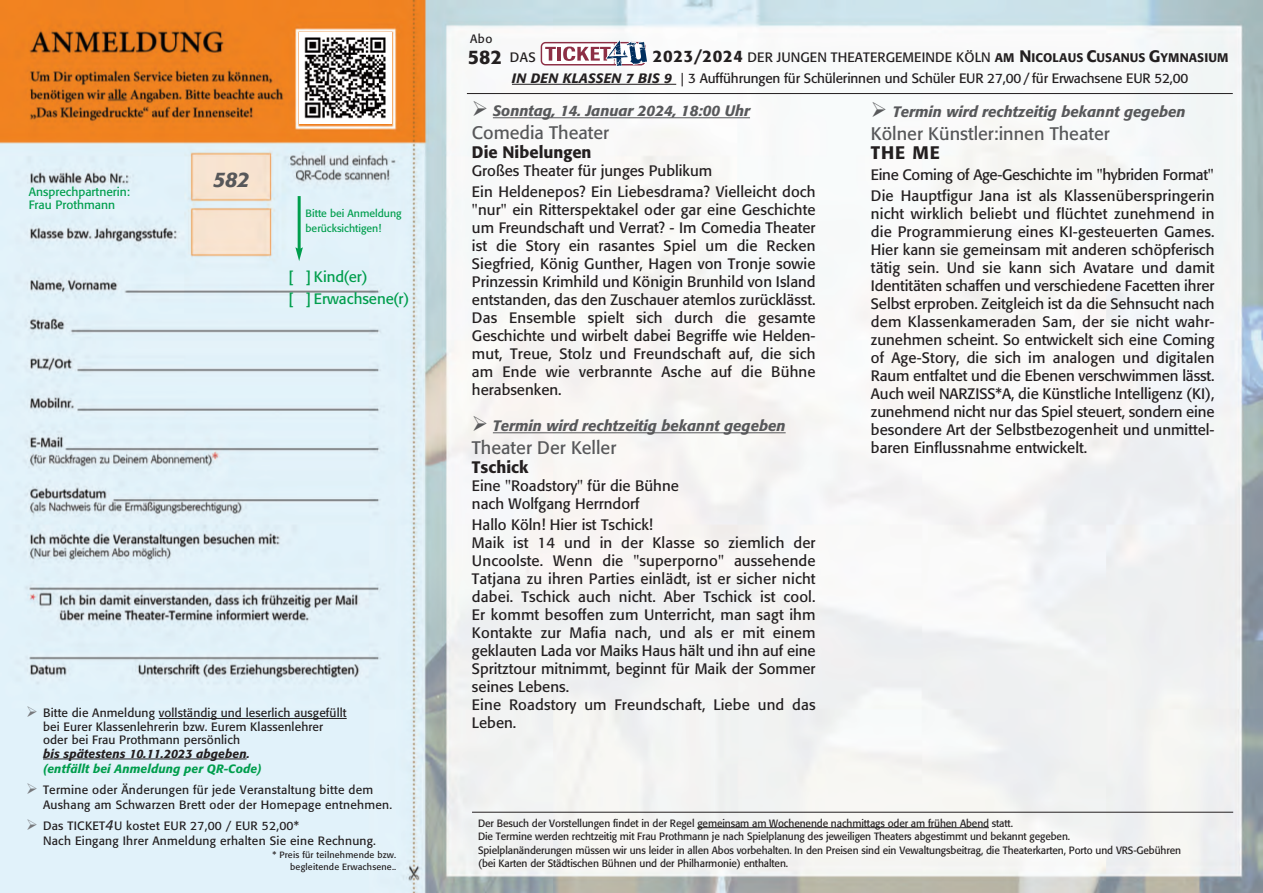
<style>
.page{position:relative;width:1263px;height:893px;background:#fff}
.page>*{position:absolute;margin:0;border:0;box-sizing:border-box;transform-origin:0 0}
.t1{font:italic 500 21px "Formata BQ";color:#57585a}
.t2{font:500 19.5px "Formata BQ";color:#231f20}
.t3{font:18px "Formata BQ";color:#57585a}
.t4{font:500 18px "Formata BQ";color:#231f20}
.t5{font:500 16.5px "Formata BQ";color:#231f20}
.t6{font:15px/18px "Formata BQ";letter-spacing:.01em;color:#231f20}
.t7{font:italic 500 15px "Formata BQ";color:#57585a}
.t8{font:15px/21.8px "Formata BQ";color:#009e4d}
.t9{font:13.5px/21px "Formata BQ";letter-spacing:-.01em;color:#231f20}
.t10{font:12px/13.5px "Formata BQ";letter-spacing:.02em;color:#231f20}
.t11{font:italic 500 12px "Formata BQ";letter-spacing:.01em;color:#009e4d}
.t12{font:italic 500 12px "Formata BQ";letter-spacing:.01em;color:#231f20}
.t13{font:12px/13.5px "Formata BQ";color:#009e4d}
.t14{font:10.5px/13.5px "Formata BQ";letter-spacing:-.01em;color:#231f20}
.t15{font:10.5px/15.1px "Formata BQ";color:#009e4d}
.t16{font:9px/12px "Formata BQ";letter-spacing:.02em;color:#231f20;text-align:right}
.s1{color:#76787b}
.s2{font-style:italic;font-size:14.25px}
.s3{font-weight:500;font-size:16.5px}
.s4{font-weight:500;font-size:12.3px}
.s5{font-weight:500;font-style:italic}
</style>
<div class="page">
<img style="left:0;top:0;width:1263px;height:892px">
<hr style="left:493px;top:117px;width:257px;height:1px;background:#57585a">
<hr style="left:493px;top:432px;width:293px;height:1px;background:#57585a">
<hr style="left:512px;top:84px;width:164px;height:1px;background:#231f20">
<hr style="left:467px;top:93px;width:766px;height:1px;background:#231f20">
<hr style="left:472px;top:812px;width:761px;height:1px;background:#231f20">
<hr style="left:697px;top:827px;width:292px;height:1px;background:#231f20">
<hr style="left:159px;top:718px;width:188px;height:1px;background:#231f20">
<hr style="left:43px;top:759px;width:204px;height:1px;background:#231f20">
<svg style="left:541px;top:40px;width:107px;height:27px"></svg>
<img style="left:299px;top:32px;width:92px;height:92px">
<hr style="left:298px;top:196px;width:3px;height:54px;background:#009e4d">
<svg style="left:295px;top:247px;width:8px;height:14px"></svg>
<p class="t13" style="left:29px;top:185px;width:103px">Ansprechpartnerin:<br>Frau Prothmann</p>
<h1 class="t1" style="left:213px;top:166px;width:38px">582</h1>
<p class="t15" style="left:306px;top:206px;width:98px">Bitte bei Anmeldung berücksichtigen!</p>
<p class="t8" style="left:289px;top:266px;width:122px">[ ] Kind(er)<br>[ ] Erwachsene(r)</p>
<p class="t10" style="left:43px;top:706px;width:305px;text-indent:-17px"><span class="s1">➢</span> Bitte die Anmeldung vollständig und leserlich ausgefüllt bei Eurer Klassenlehrerin bzw. Eurem Klassenlehrer oder bei Frau Prothmann persönlich</p>
<p class="t12" style="left:43px;top:746px;width:208px">bis spätestens 10.11.2023 abgeben.</p>
<p class="t11" style="left:43px;top:761px;width:220px">(entfällt bei Anmeldung per QR-Code)</p>
<p class="t10" style="left:43px;top:782px;width:350px;line-height:15px;text-indent:-17px"><span class="s1">➢</span> Termine oder Änderungen für jede Veranstaltung bitte dem<br>Aushang am Schwarzen Brett oder der Homepage entnehmen.</p>
<p class="t10" style="left:43px;top:818px;width:334px;line-height:15px;text-indent:-17px"><span class="s1">➢</span> Das TICKET<span class="s2">4</span>U kostet EUR 27,00 / EUR 52,00*<br>Nach Eingang Ihrer Anmeldung erhalten Sie eine Rechnung.</p>
<p class="t16" style="left:272px;top:849px;width:125px">* Preis für teilnehmende bzw. begleitende Erwachsene..</p>
<p class="t10" style="left:470px;top:32px;width:24px">Abo</p>
<h2 class="t2" style="left:468px;top:45px;width:36px">582</h2>
<p class="t9" style="left:512px;top:47px;width:718px;text-indent:141px"><span class="s3">2023/2024</span> DER JUNGEN THEATERGEMEINDE KÖLN <span class="s4">AM</span> <span class="s3">N</span><span class="s4">ICOLAUS</span> <span class="s3">C</span><span class="s4">USANUS</span> <span class="s3">G</span><span class="s4">YMNASIUM<br></span><span class="s5">IN DEN KLASSEN 7 BIS 9</span> | 3 Aufführungen für Schülerinnen und Schüler EUR 27,00 / für Erwachsene EUR 52,00</p>
<p class="t9" style="left:510px;top:47px;width:28px">DAS</p>
<p class="t7" style="left:472px;top:102px;width:280px">➢ Sonntag, 14. Januar 2024, 18:00 Uhr</p>
<p class="t3" style="left:472px;top:121px;width:139px">Comedia Theater</p>
<p class="t5" style="left:472px;top:142px;width:121px">Die Nibelungen</p>
<p class="t6" style="left:472px;top:160px;width:345px;line-height:21px">Großes Theater für junges Publikum<br>Ein Heldenepos? Ein Liebesdrama? Vielleicht doch</p>
<p class="t6" style="left:472px;top:201px;width:345px;text-align:justify">"nur" ein Ritterspektakel oder gar eine Geschichte um Freundschaft und Verrat? - Im Comedia Theater ist die Story ein rasantes Spiel um die Recken Siegfried, König Gunther, Hagen von Tronje sowie Prinzessin Krimhild und Königin Brunhild von Island entstanden, das den Zuschauer atemlos zurücklässt.<br>Das Ensemble spielt sich durch die gesamte Geschichte und wirbelt dabei Begriffe wie Helden&shy;mut, Treue, Stolz und Freundschaft auf, die sich am Ende wie verbrannte Asche auf die Bühne herabsenken.</p>
<p class="t7" style="left:472px;top:417px;width:315px">➢ Termin wird rechtzeitig bekannt gegeben</p>
<p class="t3" style="left:472px;top:436px;width:146px">Theater Der Keller</p>
<p class="t5" style="left:472px;top:457px;width:58px">Tschick</p>
<p class="t6" style="left:472px;top:477px;width:208px">Eine "Roadstory" für die Bühne nach Wolfgang Herrndorf</p>
<p class="t6" style="left:472px;top:516px;width:345px">Hallo Köln! Hier ist Tschick!<br>Maik ist 14 und in der Klasse so ziemlich der Uncoolste. Wenn die "superporno" aussehende Tatjana zu ihren Parties einlädt, ist er sicher nicht dabei. Tschick auch nicht. Aber Tschick ist cool.<br>Er kommt besoffen zum Unterricht, man sagt ihm Kontakte zur Mafia nach, und als er mit einem geklauten Lada vor Maiks Haus hält und ihn auf eine Spritztour mitnimmt, beginnt für Maik der Sommer seines Lebens.<br>Eine Roadstory um Freundschaft, Liebe und das Leben.</p>
<p class="t7" style="left:871px;top:103px;width:316px">➢ Termin wird rechtzeitig bekannt gegeben</p>
<p class="t3" style="left:871px;top:122px;width:240px">Kölner Künstler:innen Theater</p>
<p class="t4" style="left:871px;top:142px;width:70px">THE ME</p>
<p class="t6" style="left:871px;top:164px;width:345px;line-height:21px">Eine Coming of Age-Geschichte im "hybriden Format"<br>Die Hauptfigur Jana ist als Klassenüberspringerin</p>
<p class="t6" style="left:871px;top:205px;width:345px;text-align:justify">nicht wirklich beliebt und flüchtet zunehmend in die Programmierung eines KI-gesteuerten Games.<br>Hier kann sie gemeinsam mit anderen schöpferisch tätig sein. Und sie kann sich Avatare und damit Identitäten schaffen und verschiedene Facetten ihrer Selbst erproben. Zeitgleich ist da die Sehnsucht nach dem Klassenkameraden Sam, der sie nicht wahr&shy;zunehmen scheint. So entwickelt sich eine Coming of Age-Story, die sich im analogen und digitalen Raum entfaltet und die Ebenen verschwimmen lässt.<br>Auch weil NARZISS*A, die Künstliche Intelligenz (KI), zunehmend nicht nur das Spiel steuert, sondern eine besondere Art der Selbstbezogenheit und unmittel&shy;baren Einflussnahme entwickelt.</p>
<p class="t14" style="left:478px;top:816px;width:704px">Der Besuch der Vorstellungen findet in der Regel gemeinsam am Wochenende nachmittags oder am frühen Abend statt.<br>Die Termine werden rechtzeitig mit Frau Prothmann je nach Spielplanung des jeweiligen Theaters abgestimmt und bekannt gegeben.<br>Spielplanänderungen müssen wir uns leider in allen Abos vorbehalten. In den Preisen sind ein Vewaltungsbeitrag, die Theaterkarten, Porto und VRS-Gebühren (bei Karten der Städtischen Bühnen und der Philharmonie) enthalten.</p>
</div>
